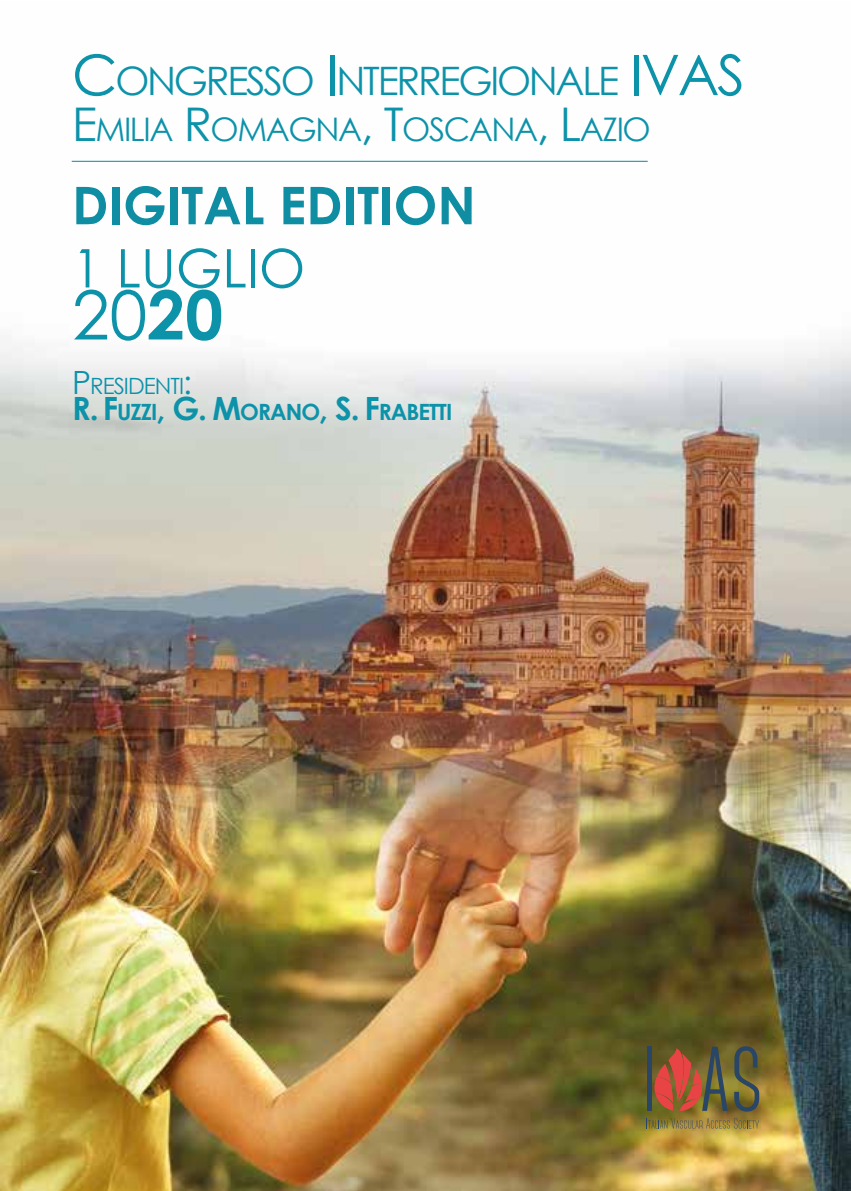
<style>
.page{position:relative;width:851px;height:1191px;background:#fff}
.page>*{position:absolute;margin:0;border:0;box-sizing:border-box;transform-origin:0 0}
.t1{font:67.8px "Century Gothic";color:#0c92a9}
.t2{font:53.2px "Century Gothic";color:#0c92a9}
.t3{font:700 52px "Century Gothic";color:#0e8da3}
.t4{font:39.2px "Century Gothic";letter-spacing:-.055em;color:#0c92a9}
.t5{font:32.4px "Century Gothic";letter-spacing:-.045em;color:#0c92a9}
.t6{font:700 22.4px/26px "Century Gothic";letter-spacing:-.045em;color:#0c92a9}
.s1{font-size:56px}
.s2{font-size:46.4px}
.s3{font-style:inherit}
.s4{font-weight:700}
.s5{font-weight:400;font-size:32px}
.s6{font-weight:400}
.s7{font-size:32px}
</style>
<div class="page">
<img style="left:0;top:160px;width:850px;height:1031px">
<hr style="left:72px;top:161px;width:575px;height:1px;background:#0c92a9">
<div style="left:646px;top:1046px;width:5px;height:64px;background:#294666"></div>
<svg style="left:734px;top:1046px;width:25px;height:65px;background:#5d5e3e"></svg>
<svg style="left:646px;top:1118px;width:112px;height:10px"></svg>
<svg style="left:653px;top:1046px;width:74px;height:65px;background:#8c5738"></svg>
<h3 class="t4" style="left:72px;top:54px;width:638px"><span class="s1">C</span>ONGRESSO <span class="s1">I</span>NTERREGIONALE <span class="s1">IVAS</span></h3>
<h3 class="t5" style="left:72px;top:107px;width:580px"><span class="s2">E</span>MILIA <span class="s2">R</span>OMAGNA<span class="s2">, T</span>OSCANA<span class="s2">, L</span>AZIO</h3>
<h3 class="t3" style="left:72px;top:166px;width:297px">DIGITAL EDITION</h3>
<h2 class="t2" style="left:72px;top:231px;width:235px"><span class="s3">1</span> LUGLIO</h2>
<h1 class="t1" style="left:72px;top:267px;width:152px">20<span class="s4">20</span></h1>
<p class="t6" style="left:72px;top:371px;width:382px"><span class="s5">P</span><span class="s6">RESIDENTI</span><span class="s5">:<br></span><span class="s7">R. F</span>UZZI<span class="s7">, G. M</span>ORANO<span class="s7">, S. F</span>RABETTI</p>
</div>
